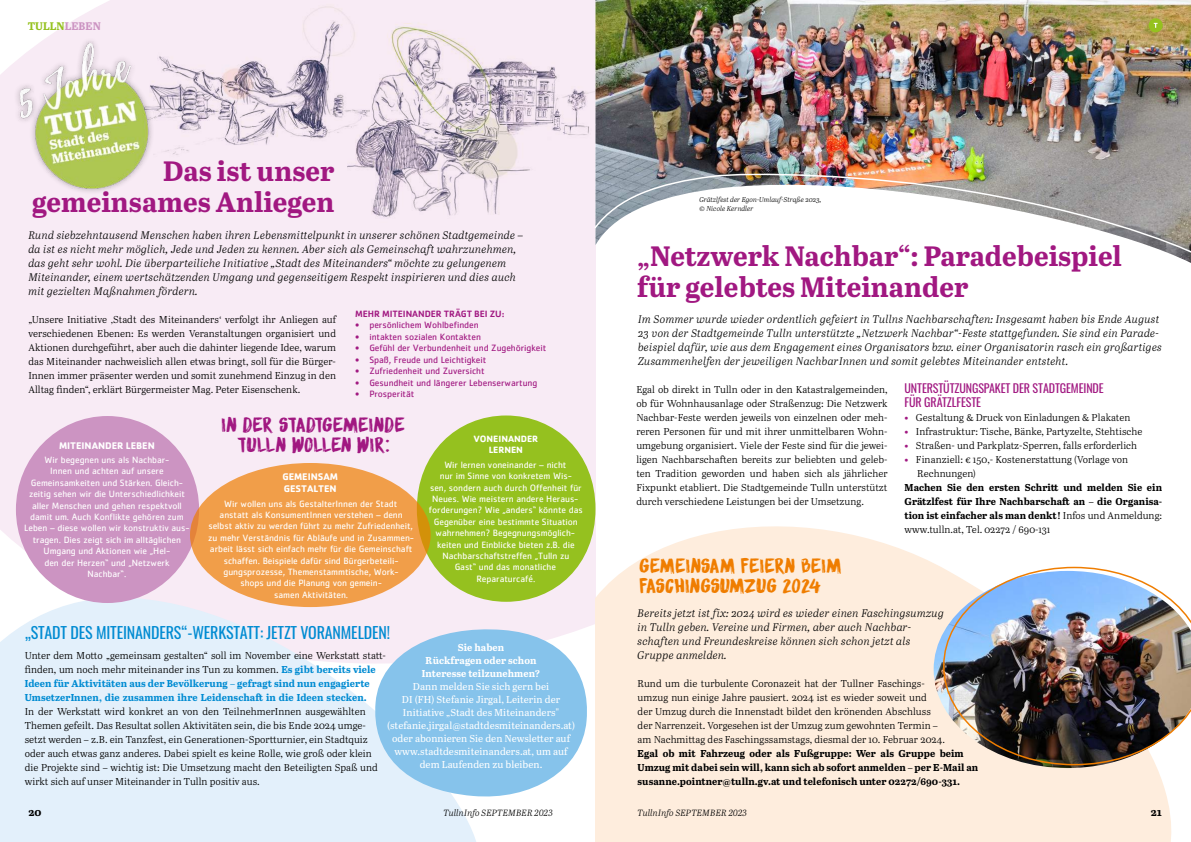
<style>
.page{position:relative;width:1191px;height:842px;background:#fff}
.page>*{position:absolute;margin:0;border:0;box-sizing:border-box;transform-origin:0 0}
.t1{font:700 28px/31px "Abril Text";color:#a11881;text-align:right}
.t2{font:18px/20px "Sensory Overload";color:#ef7d00}
.t3{font:18px/20px "Sensory Overload";color:#a11881;text-align:center}
.t4{font:16px "Oswald";letter-spacing:-.01em;color:#008bd2}
.t5{font:12px/14px "Oswald";letter-spacing:-.01em;color:#a11881}
.t6{font:italic 11px/14px "Abril Text Lt";letter-spacing:.02em;color:#000}
.t7{font:700 11px "Abril Text";color:#95c11f}
.t8{font:700 11px "Abril Text";color:#000}
.t9{font:10px/14px "Abril Text Lt";letter-spacing:.005em;color:#000}
.t10{font:700 10px/14px "Abril Text";letter-spacing:.005em;color:#000}
.t11{font:10px/13px "Abril Text";letter-spacing:.005em;color:#fff;text-align:center}
.t12{font:700 10px/14px "Abril Text";letter-spacing:.005em;color:#008bd2}
.t13{font:700 10px/13px "Abril Text";letter-spacing:.005em;color:#fff;text-align:center}
.t14{font:700 10px/12px "Cachet Std";letter-spacing:-.005em;color:#fff}
.t15{font:9.5px/11.4px "Cachet Std";letter-spacing:-.005em;color:#fff;text-align:center}
.t16{font:9.5px "Cachet Std";letter-spacing:-.005em;color:#a11881}
.t17{font:500 9.5px "Cachet Std";letter-spacing:-.005em;color:#a11881}
.t18{font:700 9.5px/11.4px "Cachet Std";letter-spacing:-.005em;color:#fff;text-align:center}
.t19{font:italic 9px "Abril Text Lt";color:#000}
.t20{font:italic 7px/8.4px "Abril Text Lt";color:#000}
.s1{color:#cc94c2}
.s2{font-weight:700}
.s3{font-family:"Abril Text";font-weight:700;color:#008bd2}
.s4{font-family:"Abril Text";font-weight:700;color:#a11881}
.s5{font-family:"Abril Text Lt";font-weight:400}
</style>
<div class="page">
<div style="left:0;top:0;width:595px;height:625px;background:#f8ebf5"></div>
<img style="left:275px;top:0;width:320px;height:244px">
<img style="left:142px;top:1px;width:228px;height:183px">
<div style="left:14px;top:37px;width:140px;height:158px;background:#000;opacity:.32"></div>
<img style="left:16px;top:41px;width:151px;height:155px">
<svg style="left:0;top:587px;width:500px;height:255px;background:#e7f0fa"></svg>
<svg style="left:595px;top:514px;width:577px;height:328px;fill:#feeddd"></svg>
<div style="left:417px;top:415px;width:178px;height:187px;background:#95c11f;border-radius:50%"></div>
<div style="left:16px;top:416px;width:183px;height:187px;background:#cc94c2;border-radius:50%"></div>
<div style="left:190px;top:463px;width:241px;height:144px;background:#f19e49;border-radius:50%"></div>
<img style="left:933px;top:571px;width:239px;height:197px">
<img style="left:943px;top:567px;width:248px;height:198px">
<img style="left:595px;top:0;width:596px;height:263px">
<svg style="left:593px;top:172px;width:598px;height:86px"></svg>
<div style="left:1148px;top:18px;width:14px;height:14px;background:#95c11f;border-radius:50%"></div>
<svg style="left:1153px;top:23px;width:4px;height:5px"></svg>
<svg style="left:371px;top:625px;width:220px;height:176px;background:#a3d0ef"></svg>
<p class="t7" style="left:28px;top:18px;width:75px">TULLN<span class="s1">LEBEN</span></p>
<h1 class="t1" style="left:32px;top:154px;width:304px">Das ist unser gemeinsames Anliegen</h1>
<p class="t6" style="left:28px;top:227px;width:496px">Rund siebzehntausend Menschen haben ihren Lebensmittelpunkt in unserer schönen Stadtgemeinde – da ist es nicht mehr möglich, Jede und Jeden zu kennen. Aber sich als Gemeinschaft wahrzunehmen, das geht sehr wohl. Die überparteiliche Initiative „Stadt des Miteinanders“ möchte zu gelungenem Miteinander, einem wertschätzenden Umgang und gegenseitigem Respekt inspirieren und dies auch mit gezielten Maßnahmen fördern.</p>
<p class="t9" style="left:28px;top:312px;width:309px;text-align:justify">„Unsere Initiative ‚Stadt des Miteinanders‘ verfolgt ihr Anliegen auf verschiedenen Ebenen: Es werden Veranstaltungen organisiert und Aktionen durchgeführt, aber auch die dahinter liegende Idee, warum das Miteinander nachweislich allen etwas bringt, soll für die Bürger-Innen immer präsenter werden und somit zunehmend Einzug in den Alltag finden“, erklärt Bürgermeister Mag. Peter Eisenschenk.</p>
<h2 class="t3" style="left:221px;top:414px;width:185px">IN DER STADTGEMEINDE<br>TULLN WOLLEN WIR:</h2>
<p class="t17" style="left:355px;top:308px;width:151px">MEHR MITEINANDER TRÄGT BEI ZU:</p>
<p class="t16" style="left:355px;top:320px;width:125px"><span class="s2">•</span> persönlichem Wohlbefinden</p>
<p class="t16" style="left:355px;top:331px;width:127px"><span class="s2">•</span> intakten sozialen Kontakten</p>
<p class="t16" style="left:355px;top:343px;width:193px"><span class="s2">•</span> Gefühl der Verbundenheit und Zugehörigkeit</p>
<p class="t16" style="left:355px;top:354px;width:133px"><span class="s2">•</span> Spaß, Freude und Leichtigkeit</p>
<p class="t16" style="left:355px;top:365px;width:131px"><span class="s2">•</span> Zufriedenheit und Zuversicht</p>
<p class="t16" style="left:355px;top:377px;width:184px"><span class="s2">•</span> Gesundheit und längerer Lebenserwartung</p>
<p class="t16" style="left:355px;top:388px;width:61px"><span class="s2">•</span> Prosperität</p>
<p class="t18" style="left:473px;top:433px;width:66px">VONEINANDER<br>LERNEN</p>
<p class="t15" style="left:429px;top:459px;width:155px">Wir lernen voneinander – nicht<br>nur im Sinne von konkretem Wis-<br>sen, sondern auch durch Offenheit für<br>Neues. Wie meistern andere Heraus&shy;forderungen? Wie „anders“ könnte das<br>Gegenüber eine bestimmte Situation wahrnehmen? Begegnungsmöglich&shy;keiten und Einblicke bieten z.B. die<br>Nachbarschaftstreffen „Tulln zu<br>Gast“ und das monatliche<br>Reparaturcafé.</p>
<p class="t14" style="left:59px;top:439px;width:97px">MITEINANDER LEBEN</p>
<p class="t15" style="left:24px;top:454px;width:167px">Wir begegnen uns als Nachbar-<br>Innen und achten auf unsere Gemeinsamkeiten und Stärken. Gleich&shy;zeitig sehen wir die Unterschiedlichkeit aller Menschen und gehen respektvoll damit um. Auch Konflikte gehören zum Leben – diese wollen wir konstruktiv aus&shy;tragen. Dies zeigt sich im alltäglichen Umgang und Aktionen wie „Hel-<br>den der Herzen“ und „Netzwerk Nachbar“.</p>
<p class="t14" style="left:282px;top:471px;width:57px">GEMEINSAM<br>GESTALTEN</p>
<p class="t15" style="left:208px;top:497px;width:207px">Wir wollen uns als GestalterInnen der Stadt<br>anstatt als KonsumentInnen verstehen – denn selbst aktiv zu werden führt zu mehr Zufriedenheit, zu mehr Verständnis für Abläufe und in Zusammen&shy;arbeit lässt sich einfach mehr für die Gemeinschaft schaffen. Beispiele dafür sind Bürgerbeteili&shy;gungsprozesse, Themenstammtische, Work-<br>shops und die Planung von gemein-<br>samen Aktivitäten.</p>
<h3 class="t4" style="left:25px;top:618px;width:367px">„STADT DES MITEINANDERS“-WERKSTATT: JETZT VORANMELDEN!</h3>
<p class="t9" style="left:25px;top:648px;width:363px">Unter dem Motto „gemeinsam gestalten“ soll im November eine Werkstatt statt&shy;finden, um noch mehr miteinander ins Tun zu kommen. <span class="s3">Es gibt bereits viele</span></p>
<p class="t12" style="left:25px;top:675px;width:347px">Ideen für Aktivitäten aus der Bevölkerung – gefragt sind nun engagierte<br>UmsetzerInnen, die zusammen ihre Leidenschaft in die Ideen stecken.</p>
<p class="t9" style="left:25px;top:704px;width:354px">In der Werkstatt wird konkret an von den TeilnehmerInnen ausgewählten Themen gefeilt. Das Resultat sollen Aktivitäten sein, die bis Ende 2024 umge&shy;setzt werden – z.B. ein Tanzfest, ein Generationen-Sportturnier, ein Stadtquiz oder auch etwas ganz anderes. Dabei spielt es keine Rolle, wie groß oder klein die Projekte sind – wichtig ist: Die Umsetzung macht den Beteiligten Spaß und wirkt sich auf unser Miteinander in Tulln positiv aus.</p>
<p class="t13" style="left:422px;top:640px;width:120px">Sie haben<br>Rückfragen oder schon<br>Interesse teilzunehmen?</p>
<p class="t11" style="left:387px;top:679px;width:190px">Dann melden Sie sich gern bei<br>DI (FH) Stefanie Jirgal, Leiterin der Initiative „Stadt des Miteinanders" (stefanie.jirgal@stadtdesmiteinanders.at) oder abonnieren Sie den Newsletter auf www.stadtdesmiteinanders.at, um auf dem Laufenden zu bleiben.</p>
<p class="t20" style="left:699px;top:195px;width:123px">Grätzlfest der Egon-Umlauf-Straße 2023, © Nicole Kerndler</p>
<h1 class="t1" style="left:637px;top:239px;width:486px;text-align:left">„Netzwerk Nachbar“: Paradebeispiel für gelebtes Miteinander</h1>
<p class="t6" style="left:638px;top:311px;width:525px">Im Sommer wurde wieder ordentlich gefeiert in Tullns Nachbarschaften: Insgesamt haben bis Ende August 23 von der Stadtgemeinde Tulln unterstützte „Netzwerk Nachbar“-Feste stattgefunden. Sie sind ein Parade&shy;beispiel dafür, wie aus dem Engagement eines Organisators bzw. einer Organisatorin rasch ein großartiges Zusammenhelfen der jeweiligen NachbarInnen und somit gelebtes Miteinander entsteht.</p>
<p class="t9" style="left:636px;top:382px;width:253px;text-align:justify">Egal ob direkt in Tulln oder in den Katastralgemeinden, ob für Wohnhausanlage oder Straßenzug: Die Netzwerk Nachbar-Feste werden jeweils von einzelnen oder meh&shy;reren Personen für und mit ihrer unmittelbaren Wohn&shy;umgebung organisiert. Viele der Feste sind für die jewei&shy;ligen Nachbarschaften bereits zur beliebten und geleb&shy;ten Tradition geworden und haben sich als jährlicher Fixpunkt etabliert. Die Stadtgemeinde Tulln unterstützt durch verschiedene Leistungen bei der Umsetzung.</p>
<p class="t5" style="left:904px;top:379px;width:200px">UNTERSTÜTZUNGSPAKET DER STADTGEMEINDE<br>FÜR GRÄTZLFESTE</p>
<p class="t9" style="left:904px;top:410px;width:227px"><span class="s4">•</span> Gestaltung &amp; Druck von Einladungen &amp; Plakaten</p>
<p class="t9" style="left:904px;top:424px;width:239px"><span class="s4">•</span> Infrastruktur: Tische, Bänke, Partyzelte, Stehtische</p>
<p class="t9" style="left:904px;top:438px;width:234px"><span class="s4">•</span> Straßen- und Parkplatz-Sperren, falls erforderlich</p>
<p class="t9" style="left:917px;top:452px;width:212px;text-indent:-13px"><span class="s4">•</span> Finanziell: € 150,- Kostenerstattung (Vorlage von<br>Rechnungen)</p>
<p class="t10" style="left:904px;top:479px;width:259px;text-align:justify">Machen Sie den ersten Schritt und melden Sie ein Grätzlfest für Ihre Nachbarschaft an – die Organisa&shy;tion ist einfacher als man denkt! <span class="s5">Infos und Anmeldung:</span></p>
<p class="t9" style="left:904px;top:522px;width:147px">www.tulln.at, Tel. 02272 / 690-131</p>
<h2 class="t2" style="left:639px;top:555px;width:204px">GEMEINSAM FEIERN BEIM<br>FASCHINGSUMZUG 2024</h2>
<p class="t6" style="left:637px;top:605px;width:308px">Bereits jetzt ist fix: 2024 wird es wieder einen Faschingsumzug in Tulln geben. Vereine und Firmen, aber auch Nachbar&shy;schaften und Freundeskreise können sich schon jetzt als Gruppe anmelden.</p>
<p class="t9" style="left:637px;top:676px;width:309px">Rund um die turbulente Coronazeit hat der Tullner Faschings&shy;umzug nun einige Jahre pausiert. 2024 ist es wieder soweit und<br>der Umzug durch die Innenstadt bildet den krönenden Abschluss der Narrenzeit. Vorgesehen ist der Umzug zum gewohnten Termin – am Nachmittag des Faschingssamstags, diesmal der 10. Februar 2024.</p>
<p class="t10" style="left:637px;top:745px;width:342px">Egal ob mit Fahrzeug oder als Fußgruppe: Wer als Gruppe beim<br>Umzug mit dabei sein will, kann sich ab sofort anmelden – per E-Mail an susanne.pointner@tulln.gv.at und telefonisch unter 02272/690-331.</p>
<p class="t8" style="left:28px;top:804px;width:15px">20</p>
<p class="t19" style="left:443px;top:806px;width:111px">Tulln Info SEPTEMBER 2023</p>
<p class="t19" style="left:637px;top:806px;width:111px">Tulln Info SEPTEMBER 2023</p>
<p class="t8" style="left:1150px;top:804px;width:13px">21</p>
</div>
